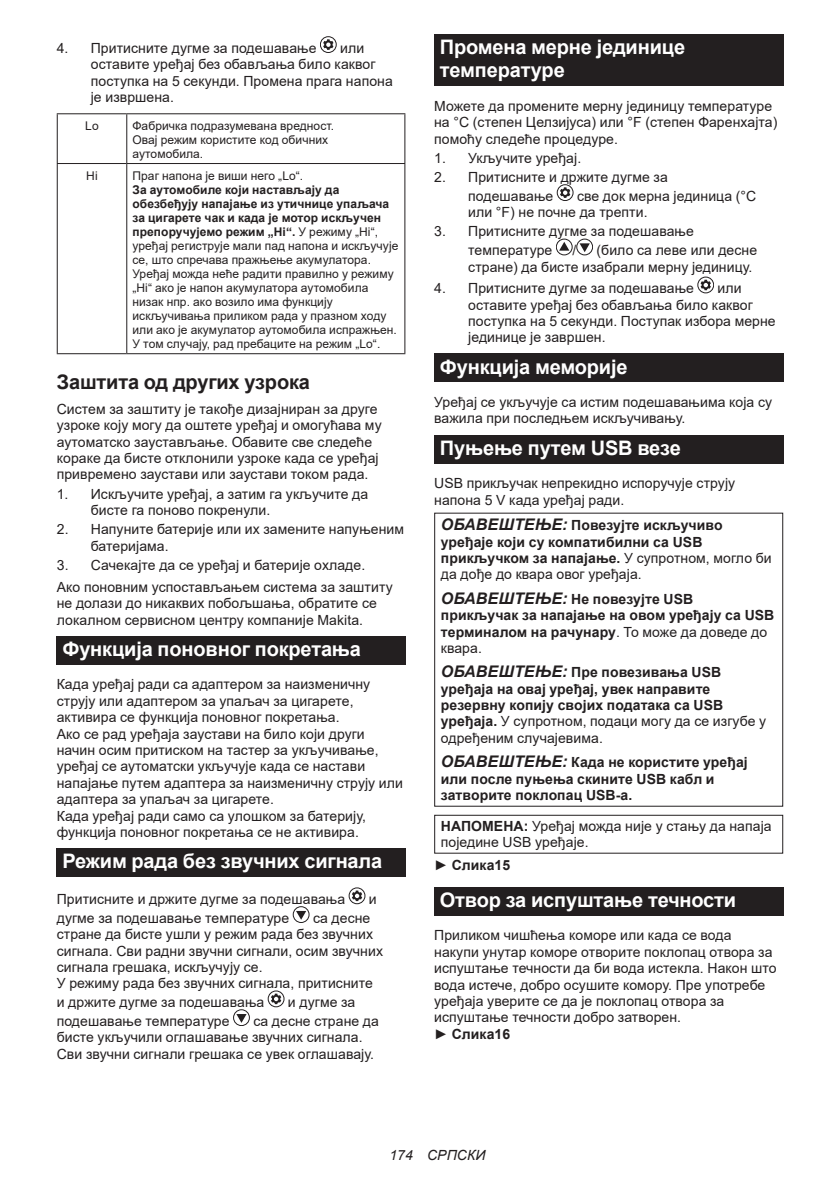
<style>
.page{position:relative;width:840px;height:1191px;background:#fff}
.page>*{position:absolute;margin:0;border:0;box-sizing:border-box;transform-origin:0 0}
.t1{font:700 20px/23.4px "Arial";letter-spacing:-.01em;color:#fff}
.t2{font:700 20px "Arial";letter-spacing:-.01em;color:#231f20}
.t3{font:14px/16.4px "Arial";letter-spacing:.005em;color:#231f20}
.t4{font:700 14px/16.4px "Arial";letter-spacing:.005em;color:#231f20}
.t5{font:italic 14px "Arial";letter-spacing:.005em;color:#231f20}
.t6{font:12px/14px "Arial";letter-spacing:.005em;color:#231f20}
.s1{font-weight:700}
.s2{font-style:italic;font-size:16px}
.s3{font-weight:400}
</style>
<div class="page">
<div style="left:320px;top:36px;width:16px;height:17px;border:1px solid #231f20;border-radius:50%"></div>
<svg style="left:323px;top:39px;width:10px;height:11px"></svg>
<hr style="left:57px;top:113px;width:70px;height:1px;background:#231f20">
<hr style="left:57px;top:114px;width:1px;height:49px;background:#231f20">
<hr style="left:127px;top:113px;width:278px;height:1px;background:#231f20">
<hr style="left:126px;top:114px;width:1px;height:49px;background:#231f20">
<hr style="left:404px;top:114px;width:1px;height:49px;background:#231f20">
<hr style="left:57px;top:163px;width:70px;height:1px;background:#231f20">
<hr style="left:57px;top:164px;width:1px;height:189px;background:#231f20">
<hr style="left:127px;top:163px;width:278px;height:1px;background:#231f20">
<hr style="left:126px;top:164px;width:1px;height:189px;background:#231f20">
<hr style="left:404px;top:164px;width:1px;height:189px;background:#231f20">
<hr style="left:57px;top:353px;width:70px;height:1px;background:#231f20">
<hr style="left:127px;top:353px;width:278px;height:1px;background:#231f20">
<div style="left:57px;top:636px;width:348px;height:28px;background:#231f20"></div>
<div style="left:57px;top:848px;width:348px;height:28px;background:#231f20"></div>
<div style="left:348px;top:887px;width:17px;height:17px;border:1px solid #231f20;border-radius:50%"></div>
<svg style="left:351px;top:890px;width:11px;height:11px"></svg>
<svg style="left:296px;top:911px;width:10px;height:8px"></svg>
<div style="left:293px;top:906px;width:16px;height:16px;border:1px solid #231f20;border-radius:50%"></div>
<div style="left:268px;top:990px;width:16px;height:17px;border:1px solid #231f20;border-radius:50%"></div>
<svg style="left:271px;top:993px;width:10px;height:11px"></svg>
<svg style="left:236px;top:1014px;width:10px;height:9px"></svg>
<div style="left:233px;top:1009px;width:16px;height:16px;border:1px solid #231f20;border-radius:50%"></div>
<div style="left:434px;top:34px;width:348px;height:52px;background:#231f20"></div>
<div style="left:556px;top:184px;width:17px;height:17px;border:1px solid #231f20;border-radius:50%"></div>
<svg style="left:559px;top:187px;width:11px;height:11px"></svg>
<svg style="left:559px;top:242px;width:10px;height:9px"></svg>
<div style="left:555px;top:239px;width:17px;height:16px;border:1px solid #231f20;border-radius:50%"></div>
<svg style="left:579px;top:243px;width:10px;height:9px"></svg>
<div style="left:576px;top:239px;width:16px;height:16px;border:1px solid #231f20;border-radius:50%"></div>
<div style="left:697px;top:277px;width:16px;height:16px;border:1px solid #231f20;border-radius:50%"></div>
<svg style="left:700px;top:280px;width:10px;height:10px"></svg>
<div style="left:434px;top:354px;width:348px;height:28px;background:#231f20"></div>
<div style="left:434px;top:435px;width:348px;height:28px;background:#231f20"></div>
<div style="left:434px;top:814px;width:348px;height:39px;border:1px solid #231f20"></div>
<div style="left:434px;top:887px;width:348px;height:28px;background:#231f20"></div>
<p class="t3" style="left:57px;top:40px;width:261px">4. Притисните дугме за подешавање</p>
<p class="t3" style="left:91px;top:40px;width:303px;text-indent:249px">или оставите уређај без обављања било каквог поступка на 5 секунди. Промена прага напона је извршена.</p>
<p class="t6" style="left:85px;top:118px;width:15px">Lo</p>
<p class="t6" style="left:132px;top:118px;width:203px">Фабричка подразумевана вредност.<br>Овај режим користите код обичних аутомобила.</p>
<p class="t6" style="left:86px;top:168px;width:13px">Hi</p>
<p class="t6" style="left:132px;top:168px;width:172px">Праг напона је виши него „Lo“.</p>
<p class="t6" style="left:132px;top:182px;width:267px"><span class="s1">За аутомобиле који настављају да обезбеђују напајање из утичнице упаљача за цигарете чак и када је мотор искључен препоручујемо режим „Hi“.</span> У режиму „Hi“, уређај региструје мали пад напона и искључује се, што спречава пражњење акумулатора.<br>Уређај можда неће радити правилно у режиму „Hi“ ако је напон акумулатора аутомобила низак нпр. ако возило има функцију искључивања приликом рада у празном ходу или ако је акумулатор аутомобила испражњен.<br>У том случају, рад пребаците на режим „Lo“.</p>
<h1 class="t2" style="left:57px;top:368px;width:255px">Заштита од других узрока</h1>
<p class="t3" style="left:57px;top:401px;width:326px">Систем за заштиту је такође дизајниран за друге узроке коју могу да оштете уређај и омогућава му аутоматско заустављање. Обавите све следеће кораке да бисте отклонили узроке када се уређај привремено заустави или заустави током рада.</p>
<p class="t3" style="left:91px;top:485px;width:279px;text-indent:-34px">1. Искључите уређај, а затим га укључите да бисте га поново покренули.</p>
<p class="t3" style="left:91px;top:521px;width:314px;text-indent:-34px">2. Напуните батерије или их замените напуњеним батеријама.</p>
<p class="t3" style="left:57px;top:554px;width:337px;line-height:22px">3. Сачекајте да се уређај и батерије охладе.<br>Ако поновним успостављањем система за заштиту</p>
<p class="t3" style="left:57px;top:595px;width:321px">не долази до никаквих побољшања, обратите се локалном сервисном центру компаније Makita.</p>
<h1 class="t1" style="left:62px;top:637px;width:300px">Функција поновног покретања</h1>
<p class="t3" style="left:57px;top:676px;width:347px">Када уређај ради са адаптером за наизменичну струју или адаптером за упаљач за цигарете, активира се функција поновног покретања.<br>Ако се рад уређаја заустави на било који други начин осим притиском на тастер за укључивање, уређај се аутоматски укључује када се настави напајање путем адаптера за наизменичну струју или адаптера за упаљач за цигарете.<br>Када уређај ради само са улошком за батерију, функција поновног покретања се не активира.</p>
<h1 class="t1" style="left:62px;top:849px;width:321px">Режим рада без звучних сигнала</h1>
<p class="t3" style="left:57px;top:890px;width:290px">Притисните и држите дугме за подешавања</p>
<p class="t3" style="left:368px;top:890px;width:9px">и</p>
<p class="t3" style="left:57px;top:909px;width:234px">дугме за подешавање температуре</p>
<p class="t3" style="left:57px;top:909px;width:327px;text-indent:256px">са десне стране да бисте ушли у режим рада без звучних сигнала. Сви радни звучни сигнали, осим звучних сигнала грешака, искључују се.<br>У режиму рада без звучних сигнала, притисните</p>
<p class="t3" style="left:57px;top:994px;width:209px">и држите дугме за подешавања</p>
<p class="t3" style="left:288px;top:994px;width:69px">и дугме за</p>
<p class="t3" style="left:57px;top:1012px;width:174px">подешавање температуре</p>
<p class="t3" style="left:57px;top:1012px;width:323px;text-indent:196px">са десне стране да бисте укључили оглашавање звучних сигнала.<br>Сви звучни сигнали грешака се увек оглашавају.</p>
<h1 class="t1" style="left:439px;top:36px;width:247px">Промена мерне јединице температуре</h1>
<p class="t3" style="left:434px;top:98px;width:344px">Можете да промените мерну јединицу температуре на °C (степен Целзијуса) или °F (степен Фаренхајта) помоћу следеће процедуре.</p>
<p class="t3" style="left:434px;top:150px;width:148px">1. Укључите уређај.</p>
<p class="t3" style="left:468px;top:168px;width:201px;line-height:18.8px;text-indent:-34px">2. Притисните и држите дугме за подешавање</p>
<p class="t3" style="left:468px;top:188px;width:289px;text-indent:109px">све док мерна јединица (°C или °F) не почне да трепти.</p>
<p class="t3" style="left:468px;top:222px;width:227px;line-height:18.8px;text-indent:-34px">3. Притисните дугме за подешавање температуре</p>
<p class="t3" style="left:468px;top:242px;width:290px;text-indent:128px">(било са леве или десне стране) да бисте изабрали мерну јединицу.</p>
<p class="t3" style="left:434px;top:280px;width:261px">4. Притисните дугме за подешавање</p>
<p class="t3" style="left:572px;top:242px;width:5px">/</p>
<p class="t3" style="left:468px;top:280px;width:309px;text-indent:249px">или оставите уређај без обављања било каквог поступка на 5 секунди. Поступак избора мерне јединице је завршен.</p>
<h1 class="t1" style="left:439px;top:355px;width:189px">Функција меморије</h1>
<p class="t3" style="left:434px;top:394px;width:339px">Уређај се укључује са истим подешавањима која су важила при последњем искључивању.</p>
<h1 class="t1" style="left:439px;top:436px;width:242px">Пуњење путем USB везе</h1>
<p class="t3" style="left:434px;top:475px;width:302px">USB прикључак непрекидно испоручује струју напона 5 V када уређај ради.</p>
<p class="t4" style="left:440px;top:517px;width:332px"><span class="s2">ОБАВЕШТЕЊЕ:</span> Повезујте искључиво уређаје који су компатибилни са USB прикључком за напајање. <span class="s3">У супротном, могло би да дође до квара овог уређаја.</span></p>
<p class="t4" style="left:440px;top:591px;width:335px"><span class="s2">ОБАВЕШТЕЊЕ:</span> Не повезујте USB<br>прикључак за напајање на овом уређају са USB терминалом на рачунару<span class="s3">. То може да доведе до квара.</span></p>
<p class="t4" style="left:440px;top:664px;width:326px"><span class="s2">ОБАВЕШТЕЊЕ:</span> Пре повезивања USB уређаја на овај уређај, увек направите резервну копију својих података са USB уређаја. <span class="s3">У супротном, подаци могу да се изгубе у одређеним случајевима.</span></p>
<p class="t4" style="left:440px;top:754px;width:308px"><span class="s2">ОБАВЕШТЕЊЕ:</span> Када не користите уређај или после пуњења скините USB кабл и затворите поклопац USB-а.</p>
<p class="t3" style="left:440px;top:817px;width:332px"><span class="s1">НАПОМЕНА:</span> Уређај можда није у стању да напаја поједине USB уређаје.</p>
<p class="t4" style="left:434px;top:857px;width:77px"><span class="s3">►</span> Слика15</p>
<h1 class="t1" style="left:439px;top:888px;width:298px">Отвор за испуштање течности</h1>
<p class="t3" style="left:434px;top:927px;width:344px">Приликом чишћења коморе или када се вода накупи унутар коморе отворите поклопац отвора за испуштање течности да би вода истекла. Након што вода истече, добро осушите комору. Пре употребе уређаја уверите се да је поклопац отвора за испуштање течности добро затворен.<br>► <span class="s1">Слика16</span></p>
<p class="t5" style="left:389px;top:1146px;width:98px">174 СРПСКИ</p>
</div>
